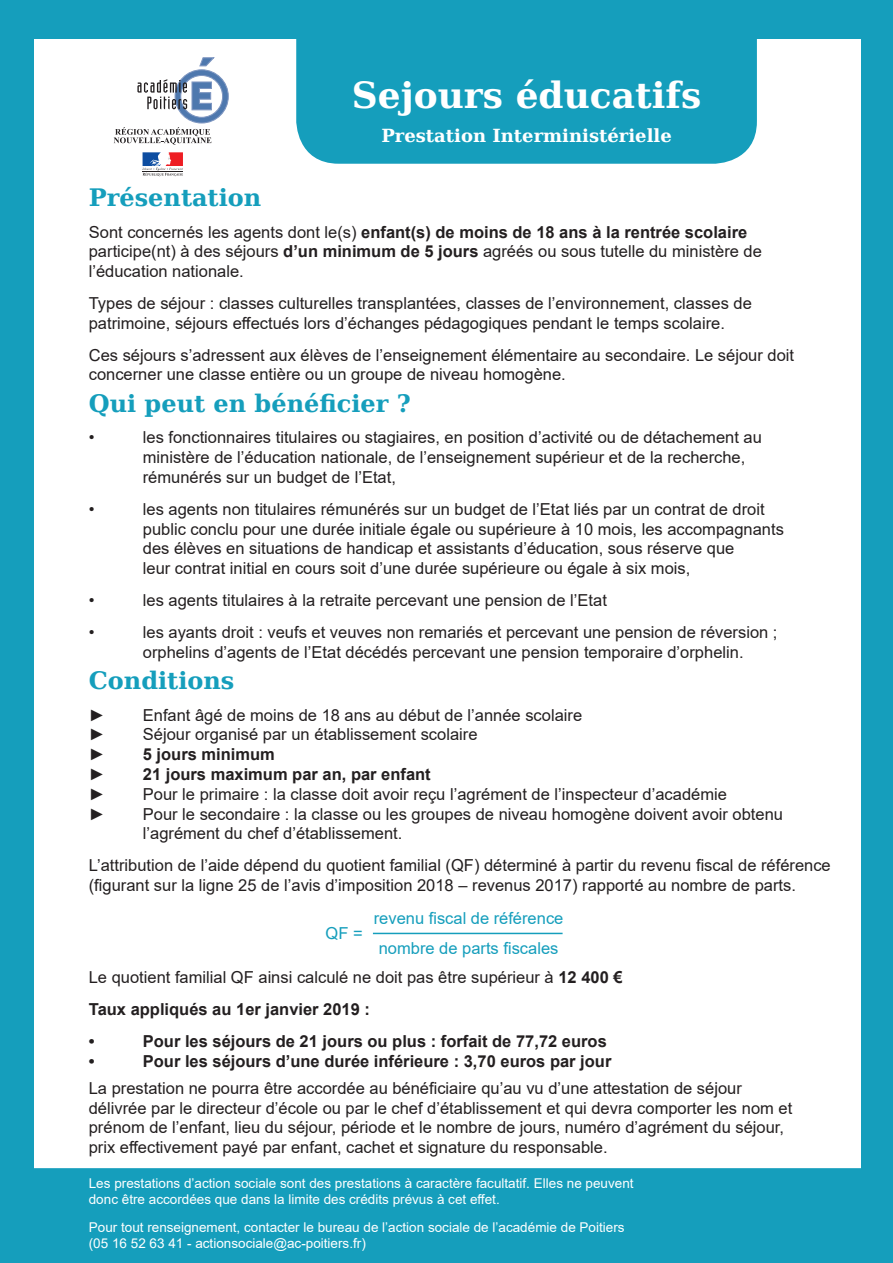
<style>
.page{position:relative;width:893px;height:1263px;background:#159ebc}
.page>*{position:absolute;margin:0;border:0;box-sizing:border-box;transform-origin:0 0}
.t1{font:700 36px "DejaVu Serif";color:#fff}
.t2{font:700 24px "DejaVu Serif";color:#159ebc}
.t3{font:700 18px "DejaVu Serif";color:#fff}
.t4{font:16.5px/19.8px "Arial";color:#231f20}
.t5{font:700 16.5px "Arial";color:#231f20}
.t6{font:16.5px/30px "Arial";color:#159ebc;text-align:center}
.t7{font:13.5px/16.2px "Arial";color:#fff}
.s1{font-weight:700}
</style>
<div class="page">
<div style="left:34px;top:40px;width:826px;height:1192px;background:#fff"></div>
<div style="left:34px;top:1168px;width:827px;height:64px;background:#159ebc"></div>
<div style="left:296px;top:39px;width:461px;height:125px;background:#159ebc"></div>
<svg style="left:114px;top:57px;width:115px;height:88px"></svg>
<svg style="left:142px;top:152px;width:41px;height:24px"></svg>
<hr style="left:373px;top:933px;width:190px;height:1px;background:#159ebc">
<h1 class="t1" style="left:352px;top:67px;width:351px">Sejours éducatifs</h1>
<p class="t3" style="left:381px;top:122px;width:292px">Prestation Interministérielle</p>
<h2 class="t2" style="left:89px;top:178px;width:174px">Présentation</h2>
<p class="t4" style="left:89px;top:222px;width:675px">Sont concernés les agents dont le(s) <span class="s1">enfant(s) de moins de 18 ans à la rentrée scolaire </span>participe(nt) à des séjours <span class="s1">d’un minimum de 5 jours</span> agréés ou sous tutelle du ministère de l’éducation nationale.</p>
<p class="t4" style="left:89px;top:293px;width:665px">Types de séjour : classes culturelles transplantées, classes de l’environnement, classes de patrimoine, séjours effectués lors d’échanges pédagogiques pendant le temps scolaire.</p>
<p class="t4" style="left:89px;top:345px;width:707px">Ces séjours s’adressent aux élèves de l’enseignement élémentaire au secondaire. Le séjour doit concerner une classe entière ou un groupe de niveau homogène.</p>
<h2 class="t2" style="left:89px;top:384px;width:324px">Qui peut en bénéficier ?</h2>
<p class="t4" style="left:89px;top:428px;width:7px">•</p>
<p class="t4" style="left:143px;top:428px;width:621px">les fonctionnaires titulaires ou stagiaires, en position d’activité ou de détachement au ministère de l’éducation nationale, de l’enseignement supérieur et de la recherche, rémunérés sur un budget de l’Etat,</p>
<p class="t4" style="left:89px;top:499px;width:7px">•</p>
<p class="t4" style="left:143px;top:499px;width:643px">les agents non titulaires rémunérés sur un budget de l’Etat liés par un contrat de droit public conclu pour une durée initiale égale ou supérieure à 10 mois, les accompagnants des élèves en situations de handicap et assistants d’éducation, sous réserve que<br>leur contrat initial en cours soit d’une durée supérieure ou égale à six mois,</p>
<p class="t4" style="left:89px;top:590px;width:7px">•</p>
<p class="t4" style="left:143px;top:590px;width:466px">les agents titulaires à la retraite percevant une pension de l’Etat</p>
<p class="t4" style="left:89px;top:622px;width:7px">•</p>
<p class="t4" style="left:143px;top:622px;width:636px">les ayants droit : veufs et veuves non remariés et percevant une pension de réversion ; orphelins d’agents de l’Etat décédés percevant une pension temporaire d’orphelin.</p>
<h2 class="t2" style="left:89px;top:661px;width:147px">Conditions</h2>
<p class="t4" style="left:89px;top:705px;width:18px">►</p>
<p class="t4" style="left:143px;top:705px;width:441px">Enfant âgé de moins de 18 ans au début de l’année scolaire</p>
<p class="t4" style="left:89px;top:725px;width:18px">►</p>
<p class="t4" style="left:143px;top:725px;width:336px">Séjour organisé par un établissement scolaire</p>
<p class="t4" style="left:89px;top:744px;width:18px">►</p>
<p class="t5" style="left:143px;top:743px;width:134px">5 jours minimum</p>
<p class="t4" style="left:89px;top:764px;width:18px">►</p>
<p class="t5" style="left:143px;top:763px;width:289px">21 jours maximum par an, par enfant</p>
<p class="t4" style="left:89px;top:784px;width:18px">►</p>
<p class="t4" style="left:143px;top:784px;width:586px">Pour le primaire : la classe doit avoir reçu l’agrément de l’inspecteur d’académie</p>
<p class="t4" style="left:89px;top:804px;width:18px">►</p>
<p class="t4" style="left:143px;top:804px;width:642px">Pour le secondaire : la classe ou les groupes de niveau homogène doivent avoir obtenu l’agrément du chef d’établissement.</p>
<p class="t4" style="left:89px;top:855px;width:743px">L’attribution de l’aide dépend du quotient familial (QF) déterminé à partir du revenu fiscal de référence (figurant sur la ligne 25 de l’avis d’imposition 2018 – revenus 2017) rapporté au nombre de parts.</p>
<p class="t6" style="left:326px;top:918px;width:39px">QF =</p>
<p class="t6" style="left:374px;top:903px;width:191px">revenu fiscal de référence nombre de parts fiscales</p>
<p class="t4" style="left:89px;top:961px;width:535px;line-height:31.8px">Le quotient familial QF ainsi calculé ne doit pas être supérieur à <span class="s1">12 400 €<br>Taux appliqués au 1er janvier 2019 :<br>•</span></p>
<p class="t5" style="left:143px;top:1029px;width:465px">Pour les séjours de 21 jours ou plus : forfait de 77,72 euros</p>
<p class="t5" style="left:89px;top:1049px;width:7px">•</p>
<p class="t5" style="left:143px;top:1049px;width:470px">Pour les séjours d’une durée inférieure : 3,70 euros par jour</p>
<p class="t4" style="left:89px;top:1078px;width:705px">La prestation ne pourra être accordée au bénéficiaire qu’au vu d’une attestation de séjour délivrée par le directeur d’école ou par le chef d’établissement et qui devra comporter les nom et prénom de l’enfant, lieu du séjour, période et le nombre de jours, numéro d’agrément du séjour, prix effectivement payé par enfant, cachet et signature du responsable.</p>
<p class="t7" style="left:89px;top:1175px;width:546px">Les prestations d’action sociale sont des prestations à caractère facultatif. Elles ne peuvent donc être accordées que dans la limite des crédits prévus à cet effet.</p>
<p class="t7" style="left:89px;top:1219px;width:537px">Pour tout renseignement, contacter le bureau de l’action sociale de l’académie de Poitiers (05 16 52 63 41 - actionsociale@ac-poitiers.fr)</p>
</div>
